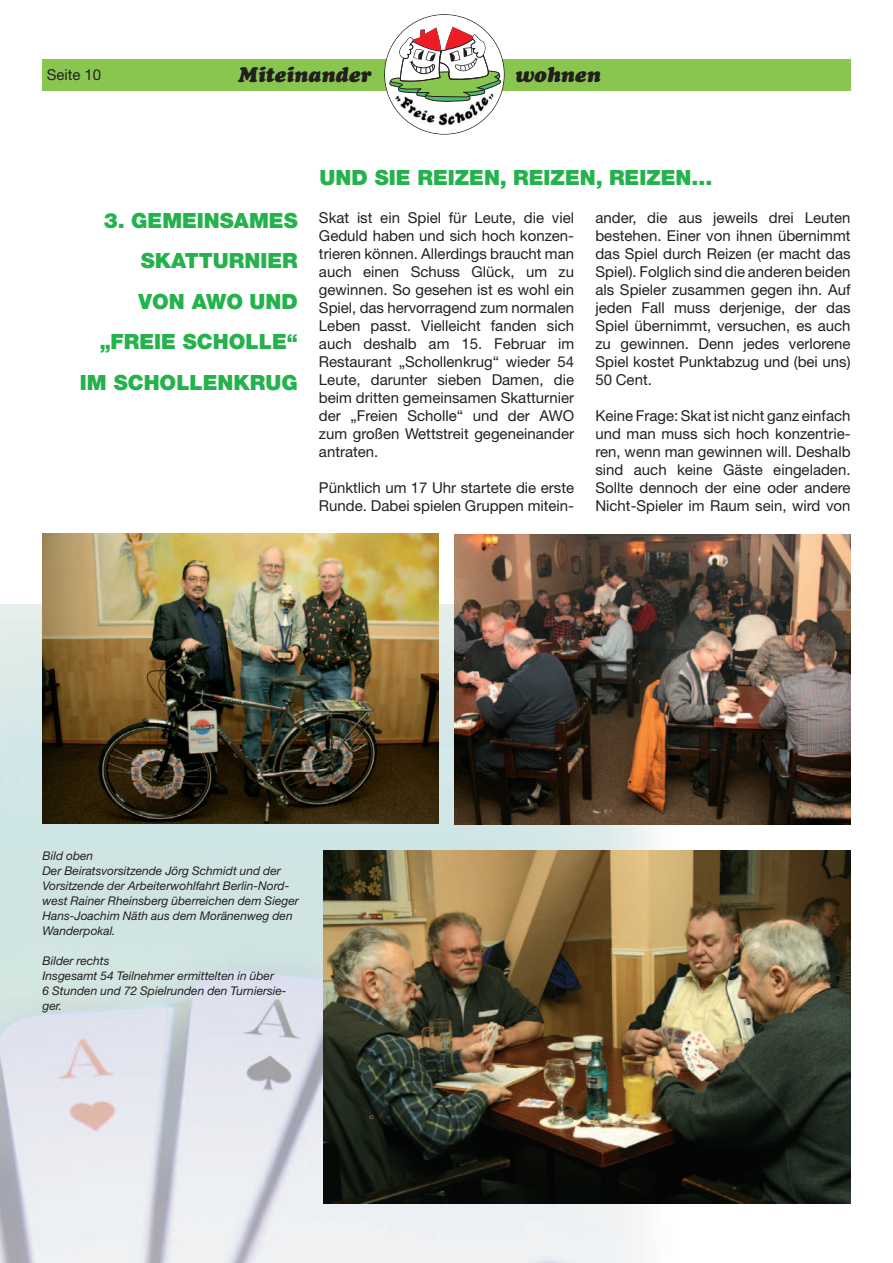
<style>
.page{position:relative;width:893px;height:1263px;background:#fff}
.page>*{position:absolute;margin:0;border:0;box-sizing:border-box;transform-origin:0 0}
.t1{font:900 21px/40.5px "Helvetica Neue LT Std";color:#23b24b;text-align:right}
.t2{font:italic 900 21px "Cooper";color:#231f20}
.t3{font:15px/18px "Helvetica Neue LT Std";color:#231f20;text-align:justify}
.t4{font:italic 12px/15px "Helvetica Neue";color:#231f20}
</style>
<div class="page">
<img style="left:0;top:605px;width:678px;height:658px">
<div style="left:43px;top:60px;width:807px;height:31px;background:#89c650"></div>
<svg style="left:384px;top:14px;width:121px;height:121px"></svg>
<img style="left:392px;top:91px;width:103px;height:36px">
<img style="left:43px;top:533px;width:396px;height:290px">
<img style="left:454px;top:534px;width:396px;height:290px">
<img style="left:323px;top:850px;width:527px;height:353px">
<p class="t3" style="left:47px;top:68px;width:56px">Seite 10</p>
<h1 class="t2" style="left:238px;top:67px;width:135px">Miteinander</h1>
<h1 class="t2" style="left:515px;top:67px;width:87px">wohnen</h1>
<h1 class="t1" style="left:319px;top:158px;width:394px">UND SIE REIZEN, REIZEN, REIZEN…</h1>
<h1 class="t1" style="left:80px;top:200px;width:219px">3. GEMEINSAMES<br>SKATTURNIER<br>VON AWO UND „FREIE SCHOLLE“<br>IM SCHOLLENKRUG</h1>
<p class="t3" style="left:595px;top:211px;width:257px">ander, die aus jeweils drei Leuten bestehen. Einer von ihnen übernimmt das Spiel durch Reizen (er macht das Spiel). Folglich sind die anderen beiden als Spieler zusammen gegen ihn. Auf jeden Fall muss derjenige, der das Spiel übernimmt, versuchen, es auch zu gewinnen. Denn jedes verlorene Spiel kostet Punktabzug und (bei uns)<br>50 Cent.</p>
<p class="t3" style="left:595px;top:409px;width:257px">Keine Frage: Skat ist nicht ganz einfach und man muss sich hoch konzentrie&shy;ren, wenn man gewinnen will. Deshalb sind auch keine Gäste eingeladen.<br>Sollte dennoch der eine oder andere Nicht-Spieler im Raum sein, wird von</p>
<p class="t3" style="left:319px;top:211px;width:257px">Skat ist ein Spiel für Leute, die viel Geduld haben und sich hoch konzen&shy;trieren können. Allerdings braucht man auch einen Schuss Glück, um zu gewinnen. So gesehen ist es wohl ein Spiel, das hervorragend zum normalen Leben passt. Vielleicht fanden sich auch deshalb am 15. Februar im Restaurant „Schollenkrug“ wieder 54<br>Leute, darunter sieben Damen, die beim dritten gemeinsamen Skatturnier der „Freien Scholle“ und der AWO zum großen Wettstreit gegeneinander antraten.</p>
<p class="t3" style="left:319px;top:481px;width:257px">Pünktlich um 17 Uhr startete die erste<br>Runde. Dabei spielen Gruppen mitein-</p>
<p class="t4" style="left:43px;top:850px;width:258px">Bild oben<br>Der Beiratsvorsitzende Jörg Schmidt und der Vorsitzende der Arbeiterwohlfahrt Berlin-Nord&shy;west Rainer Rheinsberg überreichen dem Sieger Hans-Joachim Näth aus dem Moränenweg den Wanderpokal.</p>
<p class="t4" style="left:43px;top:955px;width:246px">Bilder rechts<br>Insgesamt 54 Teilnehmer ermittelten in über<br>6 Stunden und 72 Spielrunden den Turniersie&shy;ger.</p>
</div>
